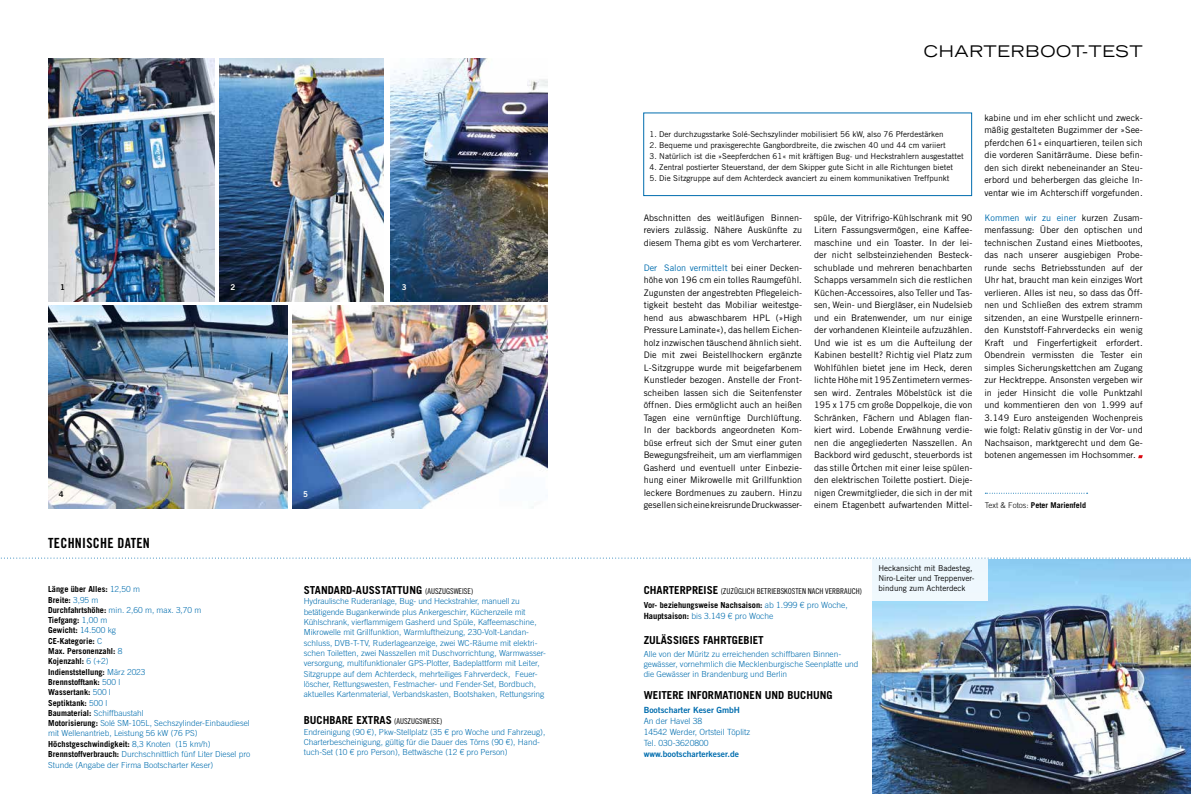
<style>
.page{position:relative;width:1191px;height:794px;background:#fff}
.page>*{position:absolute;margin:0;border:0;box-sizing:border-box;transform-origin:0 0}
.t1{font:expanded 16px "Trade Gothic LT Std";letter-spacing:.04em;color:#000}
.t2{font:14px "Trade Gothic LT Std Bd Cn 20";letter-spacing:.02em;color:#000}
.t3{font:700 11px "Trade Gothic LT Std";color:#000}
.t4{font:9px/12.5px "Trade Gothic LT Std";letter-spacing:.005em;color:#000;text-align:justify}
.t5{font:300 8.5px/11px "Trade Gothic LT Std";color:#006dae}
.t6{font:8.5px "Trade Gothic LT Std Bd 2";color:#006dae}
.t7{font:300 8.3px/10.3px "Trade Gothic LT Std";color:#006dae}
.t8{font:700 8.3px "Trade Gothic LT Std";color:#000}
.t9{font:8px/10px "Trade Gothic LT Std";color:#000}
.t10{font:8px "Trade Gothic LT Std Cn 18";color:#000}
.t11{font:700 8px "Trade Gothic LT Std";color:#000}
.t12{font:8px "Trade Gothic LT Std Bd 2";color:#fff}
.t13{font:8px "Trade Gothic LT Std Bd 2";color:#000}
.s1{font-weight:700;color:#000}
.s2{font-family:"Trade Gothic LT Std Cn 18";font-weight:400;font-size:8px}
.s3{color:#006dae}
.s4{font-weight:300}
.s5{font-family:"Trade Gothic LT Std";font-weight:700;font-size:11px}
.s6{font-weight:300;font-size:8.5px;color:#006dae}
</style>
<div class="page">
<img style="left:48px;top:305px;width:240px;height:203px">
<img style="left:292px;top:305px;width:255px;height:203px">
<svg style="left:1px;top:557px;width:1190px;height:1px"></svg>
<img style="left:873px;top:559px;width:318px;height:235px">
<svg style="left:1138px;top:455px;width:4px;height:3px"></svg>
<svg style="left:985px;top:493px;width:102px;height:1px"></svg>
<img style="left:219px;top:58px;width:164px;height:243px">
<img style="left:48px;top:58px;width:166px;height:243px">
<img style="left:390px;top:58px;width:157px;height:243px">
<div style="left:643px;top:113px;width:328px;height:83px;border:1px solid #006dae"></div>
<div style="left:873px;top:559px;width:115px;height:42px;background:#eef8fd"></div>
<p class="t13" style="left:60px;top:282px;width:6px">1</p>
<p class="t12" style="left:230px;top:282px;width:6px">2</p>
<p class="t12" style="left:402px;top:282px;width:6px">3</p>
<p class="t13" style="left:59px;top:489px;width:6px">4</p>
<p class="t12" style="left:303px;top:489px;width:6px">5</p>
<h2 class="t2" style="left:48px;top:534px;width:103px">TECHNISCHE DATEN</h2>
<p class="t7" style="left:48px;top:584px;width:203px"><span class="s1">Länge über Alles:</span> 12,50 m<br><span class="s1">Breite:</span> 3,95 m<br><span class="s1">Durchfahrtshöhe:</span> min. 2,60 m, max. 3,70 m<br><span class="s1">Tiefgang:</span> 1,00 m<br><span class="s1">Gewicht:</span> 14.500 kg<br><span class="s1">CE-Kategorie:</span> C<br><span class="s1">Max. Personenzahl:</span> 8<br><span class="s1">Kojenzahl:</span> 6 (+2)<br><span class="s1">Indienststellung:</span> März 2023<br><span class="s1">Brennstofftank:</span> 500 l<br><span class="s1">Wassertank:</span> 500 l<br><span class="s1">Septiktank:</span> 500 l<br><span class="s1">Baumaterial:</span> Schiffbaustahl<br><span class="s1">Motorisierung:</span> Solé SM-105L, Sechszylinder-Einbaudiesel mit Wellenantrieb, Leistung 56 kW (76 PS)<br><span class="s1">Höchstgeschwindigkeit:</span> 8,3 Knoten (15 km/h)<br><span class="s1">Brennstoffverbrauch:</span> Durchschnittlich fünf Liter Diesel pro<br>Stunde (Angabe der Firma Bootscharter Keser)</p>
<p class="t3" style="left:304px;top:583px;width:171px">STANDARD-AUSSTATTUNG <span class="s2">(AUSZUGSWEISE)</span></p>
<p class="t7" style="left:304px;top:596px;width:244px">Hydraulische Ruderanlage, Bug- und Heckstrahler, manuell zu betätigende Bugankerwinde plus Ankergeschirr, Küchenzeile mit Kühlschrank, vierflammigem Gasherd und Spüle, Kaffeemaschine, Mikrowelle mit Grillfunktion, Warmluftheizung, 230-Volt-Landan&shy;schluss, DVB-T-TV, Ruderlageanzeige, zwei WC-Räume mit elektri&shy;schen Toiletten, zwei Nasszellen mit Duschvorrichtung, Warmwasser&shy;versorgung, multifunktionaler GPS-Plotter, Badeplattform mit Leiter, Sitzgruppe auf dem Achterdeck, mehrteiliges Fahrverdeck, Feuer&shy;löscher, Rettungswesten, Festmacher- und Fender-Set, Bordbuch, aktuelles Kartenmaterial, Verbandskasten, Bootshaken, Rettungsring</p>
<p class="t3" style="left:304px;top:714px;width:140px">BUCHBARE EXTRAS <span class="s2">(AUSZUGSWEISE)</span></p>
<p class="t7" style="left:304px;top:726px;width:243px">Endreinigung (90 €), Pkw-Stellplatz (35 € pro Woche und Fahrzeug),<br>Charterbescheinigung, gültig für die Dauer des Törns (90 €), Hand&shy;tuch-Set (10 € pro Person), Bettwäsche (12 € pro Person)</p>
<h1 class="t1" style="left:924px;top:41px;width:220px">CHARTERBOOT-TEST</h1>
<p class="t9" style="left:649px;top:129px;width:296px">1. Der durchzugsstarke Solé-Sechszylinder mobilisiert 56 kW, also 76 Pferdestärken</p>
<p class="t9" style="left:649px;top:140px;width:298px">2. Bequeme und praxisgerechte Gangbordbreite, die zwischen 40 und 44 cm variiert</p>
<p class="t9" style="left:649px;top:151px;width:316px">3. Natürlich ist die »Seepferdchen 61« mit kräftigen Bug- und Heckstrahlern ausgestattet</p>
<p class="t9" style="left:649px;top:162px;width:305px">4. Zentral postierter Steuerstand, der dem Skipper gute Sicht in alle Richtungen bietet</p>
<p class="t9" style="left:649px;top:173px;width:301px">5. Die Sitzgruppe auf dem Achterdeck avanciert zu einem kommunikativen Treffpunkt</p>
<p class="t4" style="left:643px;top:211px;width:160px">Abschnitten des weitläufigen Binnen&shy;reviers zulässig. Nähere Auskünfte zu diesem Thema gibt es vom Vercharterer.</p>
<p class="t4" style="left:643px;top:261px;width:160px"><span class="s3">Der Salon vermittelt</span> bei einer Decken&shy;höhe von 196 cm ein tolles Raumgefühl.<br>Zugunsten der angestrebten Pflegeleich&shy;tigkeit besteht das Mobiliar weitestge&shy;hend aus abwaschbarem HPL (»High Pressure Laminate«), das hellem Eichen&shy;holz inzwischen täuschend ähnlich sieht.<br>Die mit zwei Beistellhockern ergänzte L-Sitzgruppe wurde mit beigefarbenem Kunstleder bezogen. Anstelle der Front&shy;scheiben lassen sich die Seitenfenster öffnen. Dies ermöglicht auch an heißen Tagen eine vernünftige Durchlüftung.<br>In der backbords angeordneten Kom&shy;büse erfreut sich der Smut einer guten Bewegungsfreiheit, um am vierflammigen Gasherd und eventuell unter Einbezie&shy;hung einer Mikrowelle mit Grillfunktion leckere Bordmenues zu zaubern. Hinzu gesellen sich eine kreisrunde Druckwasser-</p>
<p class="t4" style="left:814px;top:211px;width:160px">spüle, der Vitrifrigo-Kühlschrank mit 90<br>Litern Fassungsvermögen, eine Kaffee&shy;maschine und ein Toaster. In der lei&shy;der nicht selbsteinziehenden Besteck&shy;schublade und mehreren benachbarten Schapps versammeln sich die restlichen Küchen-Accessoires, also Teller und Tas&shy;sen, Wein- und Biergläser, ein Nudelsieb und ein Bratenwender, um nur einige der vorhandenen Kleinteile aufzuzählen.<br>Und wie ist es um die Aufteilung der Kabinen bestellt? Richtig viel Platz zum Wohlfühlen bietet jene im Heck, deren lichte Höhe mit 195 Zentimetern vermes&shy;sen wird. Zentrales Möbelstück ist die 195 x 175 cm große Doppelkoje, die von Schränken, Fächern und Ablagen flan&shy;kiert wird. Lobende Erwähnung verdie&shy;nen die angegliederten Nasszellen. An Backbord wird geduscht, steuerbords ist das stille Örtchen mit einer leise spülen&shy;den elektrischen Toilette postiert. Dieje&shy;nigen Crewmitglieder, die sich in der mit einem Etagenbett aufwartenden Mittel-</p>
<p class="t4" style="left:984px;top:111px;width:160px">kabine und im eher schlicht und zweck&shy;mäßig gestalteten Bugzimmer der »See&shy;pferdchen 61« einquartieren, teilen sich die vorderen Sanitärräume. Diese befin&shy;den sich direkt nebeneinander an Steu&shy;erbord und beherbergen das gleiche In&shy;ventar wie im Achterschiff vorgefunden.</p>
<p class="t4" style="left:984px;top:211px;width:160px"><span class="s3">Kommen wir zu einer</span> kurzen Zusam&shy;menfassung: Über den optischen und technischen Zustand eines Mietbootes, das nach unserer ausgiebigen Probe&shy;runde sechs Betriebsstunden auf der Uhr hat, braucht man kein einziges Wort verlieren. Alles ist neu, so dass das Öff&shy;nen und Schließen des extrem stramm sitzenden, an eine Wurstpelle erinnern&shy;den Kunststoff-Fahrverdecks ein wenig Kraft und Fingerfertigkeit erfordert.<br>Obendrein vermissten die Tester ein simples Sicherungskettchen am Zugang zur Hecktreppe. Ansonsten vergeben wir in jeder Hinsicht die volle Punktzahl und kommentieren den von 1.999 auf 3.149 Euro ansteigenden Wochenpreis wie folgt: Relativ günstig in der Vor- und Nachsaison, marktgerecht und dem Ge&shy;botenen angemessen im Hochsommer.</p>
<p class="t11" style="left:985px;top:500px;width:103px"><span class="s4">Text &amp; Fotos:</span> Peter Marienfeld</p>
<p class="t10" style="left:643px;top:586px;width:220px"><span class="s5">CHARTERPREISE</span> (ZUZÜGLICH BETRIEBSKOSTEN NACH VERBRAUCH)</p>
<p class="t8" style="left:643px;top:600px;width:206px">Vor- beziehungsweise Nachsaison: <span class="s6">ab 1.999 € pro Woche,</span></p>
<p class="t5" style="left:643px;top:610px;width:131px"><span class="s1">Hauptsaison:</span> bis 3.149 € pro Woche</p>
<p class="t3" style="left:643px;top:633px;width:122px">ZULÄSSIGES FAHRTGEBIET</p>
<p class="t7" style="left:643px;top:648px;width:216px">Alle von der Müritz zu erreichenden schiffbaren Binnen&shy;gewässer, vornehmlich die Mecklenburgische Seenplatte und die Gewässer in Brandenburg und Berlin</p>
<p class="t3" style="left:643px;top:688px;width:190px">WEITERE INFORMATIONEN UND BUCHUNG</p>
<p class="t6" style="left:643px;top:704px;width:98px">Bootscharter Keser GmbH</p>
<p class="t5" style="left:643px;top:715px;width:108px">An der Havel 38<br>14542 Werder, Ortsteil Töplitz<br>Tel. 030-3620800</p>
<p class="t6" style="left:643px;top:748px;width:97px">www.bootscharterkeser.de</p>
<p class="t9" style="left:878px;top:563px;width:97px">Heckansicht mit Badesteg,<br>Niro-Leiter und Treppenver&shy;bindung zum Achterdeck</p>
</div>
